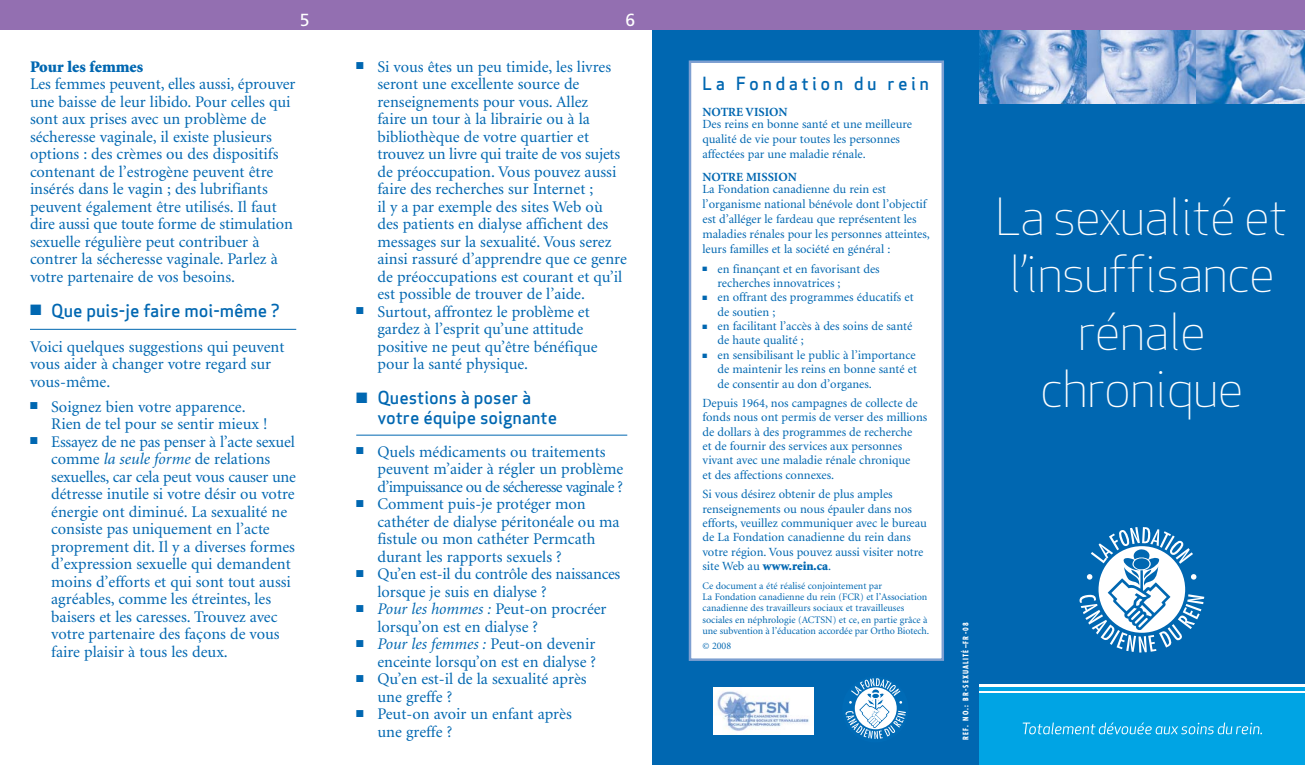
<style>
.page{position:relative;width:1305px;height:765px;background:#fff}
.page>*{position:absolute;margin:0;border:0;box-sizing:border-box;transform-origin:0 0}
.t1{font:50px/57.5px "Apex Sans Light T";letter-spacing:-.04em;color:#fff;text-align:center}
.t2{font:17.75px "Apex Sans Medium T";letter-spacing:.19em;color:#0067b1}
.t3{font:17.5px/20px "Apex Sans Medium T";color:#0067b1}
.t4{font:17.5px "Frutiger";color:#fff}
.t5{font:16.25px/17.5px "Minion";color:#0067b1}
.t6{font:900 16.25px "Minion";color:#0067b1}
.t7{font:12.5px/14.4px "Minion";color:#0067b1}
.t8{font:700 12.5px "Minion";color:#0067b1}
.t9{font:10px/11.2px "Minion";color:#0067b1}
.t10{font:700 condensed 7.5px "Futura";letter-spacing:.145em;color:#fff}
.s1{font-style:italic}
.s2{font-weight:900}
</style>
<div class="page">
<div style="left:979px;top:694px;width:326px;height:71px;background:#00a4e4"></div>
<div style="left:979px;top:1px;width:326px;height:683px;background:#0067b1"></div>
<svg style="left:1023px;top:723px;width:239px;height:11px"></svg>
<svg style="left:1079px;top:527px;width:125px;height:126px"></svg>
<hr style="left:979px;top:687px;width:326px;height:3px;background:#00a4e4">
<img style="left:979px;top:30px;width:109px;height:73px">
<svg style="left:1088px;top:30px;width:108px;height:73px;background:#a2badf"></svg>
<svg style="left:1196px;top:30px;width:109px;height:73px;background:#8aacd7"></svg>
<div style="left:652px;top:0;width:327px;height:765px;background:#0067b1"></div>
<svg style="left:845px;top:678px;width:61px;height:61px"></svg>
<div style="left:0;top:0;width:1305px;height:30px;background:#936fb1"></div>
<hr style="left:30px;top:329px;width:266px;height:1px;background:#0067b1">
<hr style="left:356px;top:435px;width:271px;height:1px;background:#0067b1">
<img style="left:714px;top:687px;width:99px;height:48px">
<div style="left:690px;top:62px;width:253px;height:598px;background:#fff"></div>
<div style="left:689px;top:60px;width:255px;height:601px;border:2px solid #7d9fd1"></div>
<p class="t4" style="left:300px;top:12px;width:11px">5</p>
<p class="t4" style="left:626px;top:12px;width:11px">6</p>
<p class="t6" style="left:30px;top:60px;width:115px">Pour les femmes</p>
<p class="t5" style="left:30px;top:77px;width:267px">Les femmes peuvent, elles aussi, éprouver une baisse de leur libido. Pour celles qui sont aux prises avec un problème de sécheresse vaginale, il existe plusieurs options : des crèmes ou des dispositifs contenant de l’estrogène peuvent être insérés dans le vagin ; des lubrifiants peuvent également être utilisés. Il faut dire aussi que toute forme de stimulation sexuelle régulière peut contribuer à contrer la sécheresse vaginale. Parlez à votre partenaire de vos besoins.</p>
<p class="t3" style="left:30px;top:302px;width:252px">■ Que puis-je faire moi-même ?</p>
<p class="t5" style="left:30px;top:339px;width:256px">Voici quelques suggestions qui peuvent vous aider à changer votre regard sur vous-même.</p>
<p class="t5" style="left:51px;top:399px;width:218px;text-indent:-21px">■ Soignez bien votre apparence.<br>Rien de tel pour se sentir mieux !</p>
<p class="t5" style="left:51px;top:434px;width:246px;text-indent:-21px">■ Essayez de ne pas penser à l’acte sexuel comme <span class="s1">la seule forme</span> de relations sexuelles, car cela peut vous causer une détresse inutile si votre désir ou votre énergie ont diminué. La sexualité ne consiste pas uniquement en l’acte proprement dit. Il y a diverses formes d’expression sexuelle qui demandent moins d’efforts et qui sont tout aussi agréables, comme les étreintes, les baisers et les caresses. Trouvez avec votre partenaire des façons de vous faire plaisir à tous les deux.</p>
<p class="t5" style="left:377px;top:59px;width:251px;text-indent:-21px">■ Si vous êtes un peu timide, les livres seront une excellente source de renseignements pour vous. Allez<br>faire un tour à la librairie ou à la bibliothèque de votre quartier et trouvez un livre qui traite de vos sujets de préoccupation. Vous pouvez aussi faire des recherches sur Internet ;<br>il y a par exemple des sites Web où des patients en dialyse affichent des messages sur la sexualité. Vous serez ainsi rassuré d’apprendre que ce genre de préoccupations est courant et qu’il est possible de trouver de l’aide.</p>
<p class="t5" style="left:377px;top:304px;width:222px;text-indent:-21px">■ Surtout, affrontez le problème et gardez à l’esprit qu’une attitude positive ne peut qu’être bénéfique pour la santé physique.</p>
<p class="t3" style="left:377px;top:390px;width:181px;text-indent:-21px">■ Questions à poser à votre équipe soignante</p>
<p class="t5" style="left:377px;top:444px;width:247px;text-indent:-21px">■ Quels médicaments ou traitements peuvent m’aider à régler un problème d’impuissance ou de sécheresse vaginale ?</p>
<p class="t5" style="left:377px;top:497px;width:244px;text-indent:-21px">■ Comment puis-je protéger mon cathéter de dialyse péritonéale ou ma fistule ou mon cathéter Permcath durant les rapports sexuels ?</p>
<p class="t5" style="left:377px;top:567px;width:244px;text-indent:-21px">■ Qu’en est-il du contrôle des naissances lorsque je suis en dialyse ?</p>
<p class="t5" style="left:377px;top:602px;width:231px;text-indent:-21px">■ <span class="s1">Pour les hommes :</span> Peut-on procréer lorsqu’on est en dialyse ?</p>
<p class="t5" style="left:356px;top:637px;width:241px;text-align:right">■ <span class="s1">Pour les femmes :</span> Peut-on devenir enceinte lorsqu’on est en dialyse ?</p>
<p class="t5" style="left:377px;top:672px;width:211px;text-indent:-21px">■ Qu’en est-il de la sexualité après une greffe ?</p>
<p class="t5" style="left:377px;top:707px;width:196px;text-indent:-21px">■ Peut-on avoir un enfant après une greffe ?</p>
<p class="t2" style="left:702px;top:77px;width:228px">La Fondation du rein</p>
<p class="t8" style="left:702px;top:107px;width:87px">NOTRE VISION</p>
<p class="t7" style="left:702px;top:118px;width:211px;line-height:15px">Des reins en bonne santé et une meilleure qualité de vie pour toutes les personnes affectées par une maladie rénale.</p>
<p class="t8" style="left:702px;top:172px;width:96px">NOTRE MISSION</p>
<p class="t7" style="left:702px;top:183px;width:229px;line-height:15px">La Fondation canadienne du rein est l’organisme national bénévole dont l’objectif est d’alléger le fardeau que représentent les maladies rénales pour les personnes atteintes, leurs familles et la société en général :</p>
<p class="t7" style="left:717px;top:262px;width:164px;text-indent:-15px">■ en finançant et en favorisant des recherches innovatrices ;</p>
<p class="t7" style="left:717px;top:291px;width:198px;text-indent:-15px">■ en offrant des programmes éducatifs et de soutien ;</p>
<p class="t7" style="left:717px;top:320px;width:196px;text-indent:-15px">■ en facilitant l’accès à des soins de santé de haute qualité ;</p>
<p class="t7" style="left:717px;top:349px;width:201px;text-align:justify;text-indent:-15px">■ en sensibilisant le public à l’importance de maintenir les reins en bonne santé et de consentir au don d’organes.</p>
<p class="t7" style="left:702px;top:397px;width:226px">Depuis 1964, nos campagnes de collecte de fonds nous ont permis de verser des millions de dollars à des programmes de recherche<br>et de fournir des services aux personnes vivant avec une maladie rénale chronique<br>et des affections connexes.</p>
<p class="t7" style="left:702px;top:488px;width:226px">Si vous désirez obtenir de plus amples renseignements ou nous épauler dans nos efforts, veuillez communiquer avec le bureau de La Fondation canadienne du rein dans votre région. Vous pouvez aussi visiter notre site Web au <span class="s2">www.rein.ca</span>.</p>
<p class="t9" style="left:702px;top:581px;width:228px">Ce document a été réalisé conjointement par<br>La Fondation canadienne du rein (FCR) et l’Association canadienne des travailleurs sociaux et travailleuses sociales en néphrologie (ACTSN) et ce, en partie grâce à une subvention à l’éducation accordée par Ortho Biotech.</p>
<p class="t9" style="left:702px;top:641px;width:30px">© 2008</p>
<h1 class="t1" style="left:995px;top:193px;width:295px">La sexualité et l’insuffisance rénale chronique</h1>
<p class="t10" style="left:962px;top:740px;width:119px;rotate:-90deg">REF. NO.: BR-SEXUALITÉ–FR-08</p>
</div>
